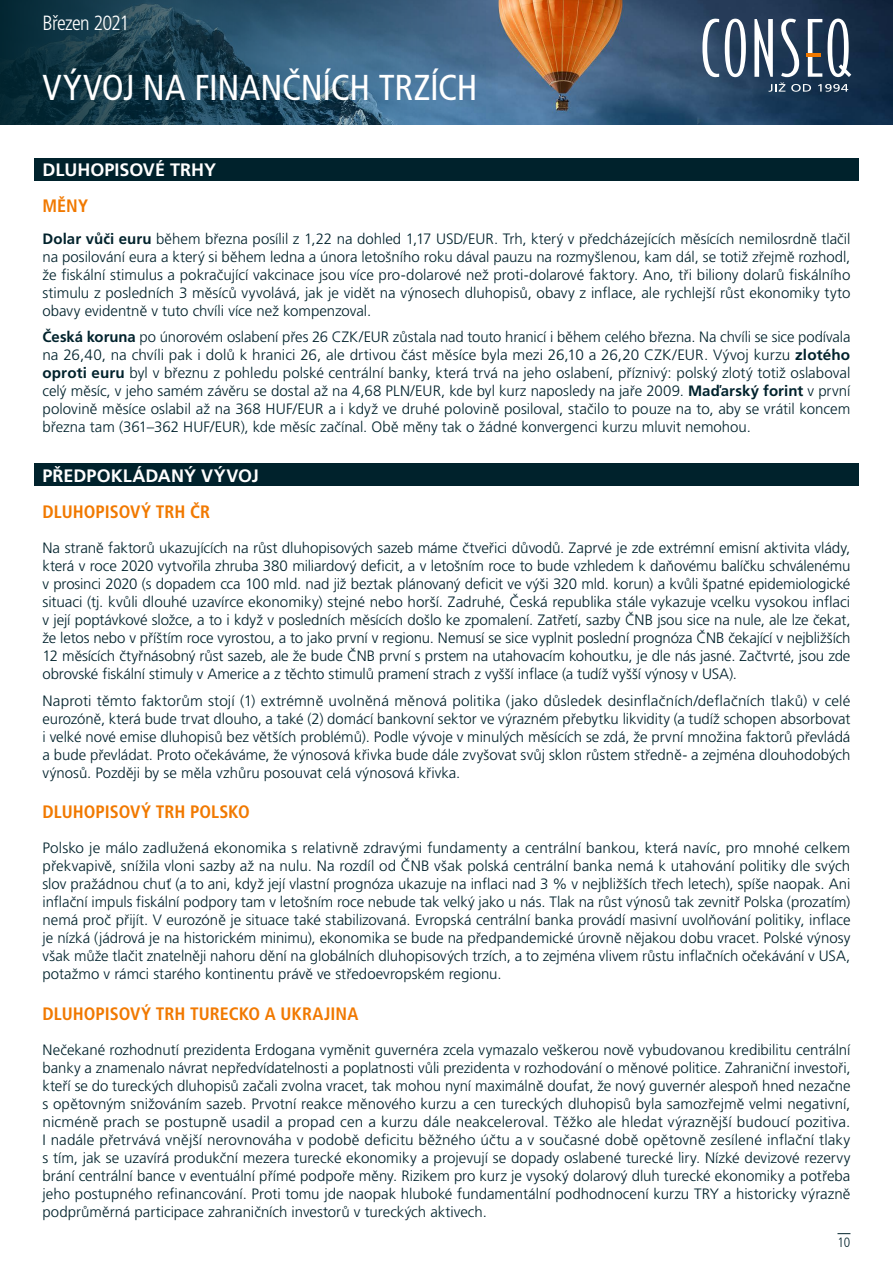
<style>
.page{position:relative;width:893px;height:1263px;background:#fff}
.page>*{position:absolute;margin:0;border:0;box-sizing:border-box;transform-origin:0 0}
.t1{font:condensed 36px "Frutiger LT Pro";letter-spacing:-.01em;color:#fff}
.t2{font:300 condensed 20.55px "Frutiger LT Pro";letter-spacing:-.035em;color:#fff}
.t3{font:700 condensed 18px "Frutiger LT Pro";color:#f17900}
.t4{font:700 18px "Frutiger LT Pro";color:#fff}
.t5{font:300 15px/18px "Frutiger LT Pro";color:#00222c;text-align:justify}
.t6{font:300 condensed 13.5px "Frutiger LT Pro";color:#00222c}
.s1{font-weight:700}
</style>
<div class="page">
<img style="left:496px;top:0;width:397px;height:124px">
<svg style="left:0;top:0;width:496px;height:124px;background:#294f67"></svg>
<svg style="left:702px;top:19px;width:17px;height:58px"></svg>
<svg style="left:725px;top:19px;width:21px;height:58px"></svg>
<svg style="left:754px;top:19px;width:97px;height:73px"></svg>
<svg style="left:837px;top:1233px;width:13px;height:1px"></svg>
<div style="left:34px;top:464px;width:825px;height:22px;background:#00222c"></div>
<div style="left:34px;top:158px;width:825px;height:22px;background:#00222c"></div>
<h2 class="t2" style="left:43px;top:11px;width:88px">Březen 2021</h2>
<h1 class="t1" style="left:43px;top:67px;width:436px">VÝVOJ NA FINANČNÍCH TRZÍCH</h1>
<p class="t4" style="left:43px;top:159px;width:175px">DLUHOPISOVÉ TRHY</p>
<p class="t3" style="left:43px;top:195px;width:47px">MĚNY</p>
<p class="t5" style="left:43px;top:230px;width:809px"><span class="s1">Dolar vůči euru</span> během března posílil z 1,22 na dohled 1,17 USD/EUR. Trh, který v předcházejících měsících nemilosrdně tlačil na posilování eura a který si během ledna a února letošního roku dával pauzu na rozmyšlenou, kam dál, se totiž zřejmě rozhodl, že fiskální stimulus a pokračující vakcinace jsou více pro-dolarové než proti-dolarové faktory. Ano, tři biliony dolarů fiskálního stimulu z posledních 3 měsíců vyvolává, jak je vidět na výnosech dluhopisů, obavy z inflace, ale rychlejší růst ekonomiky tyto obavy evidentně v tuto chvíli více než kompenzoval.</p>
<p class="t5" style="left:43px;top:328px;width:809px"><span class="s1">Česká koruna</span> po únorovém oslabení přes 26 CZK/EUR zůstala nad touto hranicí i během celého března. Na chvíli se sice podívala na 26,40, na chvíli pak i dolů k hranici 26, ale drtivou část měsíce byla mezi 26,10 a 26,20 CZK/EUR. Vývoj kurzu <span class="s1">zlotého oproti euru</span> byl v březnu z pohledu polské centrální banky, která trvá na jeho oslabení, příznivý: polský zlotý totiž oslaboval celý měsíc, v jeho samém závěru se dostal až na 4,68 PLN/EUR, kde byl kurz naposledy na jaře 2009. <span class="s1">Maďarský forint</span> v první polovině měsíce oslabil až na 368 HUF/EUR a i když ve druhé polovině posiloval, stačilo to pouze na to, aby se vrátil koncem března tam (361–362 HUF/EUR), kde měsíc začínal. Obě měny tak o žádné konvergenci kurzu mluvit nemohou.</p>
<p class="t4" style="left:43px;top:464px;width:218px">PŘEDPOKLÁDANÝ VÝVOJ</p>
<p class="t3" style="left:43px;top:501px;width:169px">DLUHOPISOVÝ TRH ČR</p>
<p class="t5" style="left:43px;top:539px;width:810px">Na straně faktorů ukazujících na růst dluhopisových sazeb máme čtveřici důvodů. Zaprvé je zde extrémní emisní aktivita vlády, která v roce 2020 vytvořila zhruba 380 miliardový deficit, a v letošním roce to bude vzhledem k daňovému balíčku schválenému v prosinci 2020 (s dopadem cca 100 mld. nad již beztak plánovaný deficit ve výši 320 mld. korun) a kvůli špatné epidemiologické situaci (tj. kvůli dlouhé uzavírce ekonomiky) stejné nebo horší. Zadruhé, Česká republika stále vykazuje vcelku vysokou inflaci v její poptávkové složce, a to i když v posledních měsících došlo ke zpomalení. Zatřetí, sazby ČNB jsou sice na nule, ale lze čekat, že letos nebo v příštím roce vyrostou, a to jako první v regionu. Nemusí se sice vyplnit poslední prognóza ČNB čekající v nejbližších 12 měsících čtyřnásobný růst sazeb, ale že bude ČNB první s prstem na utahovacím kohoutku, je dle nás jasné. Začtvrté, jsou zde obrovské fiskální stimuly v Americe a z těchto stimulů pramení strach z vyšší inflace (a tudíž vyšší výnosy v USA).</p>
<p class="t5" style="left:43px;top:691px;width:809px">Naproti těmto faktorům stojí (1) extrémně uvolněná měnová politika (jako důsledek desinflačních/deflačních tlaků) v celé eurozóně, která bude trvat dlouho, a také (2) domácí bankovní sektor ve výrazném přebytku likvidity (a tudíž schopen absorbovat i velké nové emise dluhopisů bez větších problémů). Podle vývoje v minulých měsících se zdá, že první množina faktorů převládá a bude převládat. Proto očekáváme, že výnosová křivka bude dále zvyšovat svůj sklon růstem středně- a zejména dlouhodobých výnosů. Později by se měla vzhůru posouvat celá výnosová křivka.</p>
<p class="t3" style="left:43px;top:801px;width:209px">DLUHOPISOVÝ TRH POLSKO</p>
<p class="t5" style="left:43px;top:839px;width:809px">Polsko je málo zadlužená ekonomika s relativně zdravými fundamenty a centrální bankou, která navíc, pro mnohé celkem překvapivě, snížila vloni sazby až na nulu. Na rozdíl od ČNB však polská centrální banka nemá k utahování politiky dle svých slov pražádnou chuť (a to ani, když její vlastní prognóza ukazuje na inflaci nad 3 % v nejbližších třech letech), spíše naopak. Ani inflační impuls fiskální podpory tam v letošním roce nebude tak velký jako u nás. Tlak na růst výnosů tak zevnitř Polska (prozatím) nemá proč přijít. V eurozóně je situace také stabilizovaná. Evropská centrální banka provádí masivní uvolňování politiky, inflace je nízká (jádrová je na historickém minimu), ekonomika se bude na předpandemické úrovně nějakou dobu vracet. Polské výnosy však může tlačit znatelněji nahoru dění na globálních dluhopisových trzích, a to zejména vlivem růstu inflačních očekávání v USA, potažmo v rámci starého kontinentu právě ve středoevropském regionu.</p>
<p class="t3" style="left:43px;top:1003px;width:317px">DLUHOPISOVÝ TRH TURECKO A UKRAJINA</p>
<p class="t5" style="left:43px;top:1041px;width:809px">Nečekané rozhodnutí prezidenta Erdogana vyměnit guvernéra zcela vymazalo veškerou nově vybudovanou kredibilitu centrální banky a znamenalo návrat nepředvídatelnosti a poplatnosti vůli prezidenta v rozhodování o měnové politice. Zahraniční investoři, kteří se do tureckých dluhopisů začali zvolna vracet, tak mohou nyní maximálně doufat, že nový guvernér alespoň hned nezačne s opětovným snižováním sazeb. Prvotní reakce měnového kurzu a cen tureckých dluhopisů byla samozřejmě velmi negativní, nicméně prach se postupně usadil a propad cen a kurzu dále neakceleroval. Těžko ale hledat výraznější budoucí pozitiva.<br>I nadále přetrvává vnější nerovnováha v podobě deficitu běžného účtu a v současné době opětovně zesílené inflační tlaky s tím, jak se uzavírá produkční mezera turecké ekonomiky a projevují se dopady oslabené turecké liry. Nízké devizové rezervy brání centrální bance v eventuální přímé podpoře měny. Rizikem pro kurz je vysoký dolarový dluh turecké ekonomiky a potřeba jeho postupného refinancování. Proti tomu jde naopak hluboké fundamentální podhodnocení kurzu TRY a historicky výrazně podprůměrná participace zahraničních investorů v tureckých aktivech.</p>
<p class="t6" style="left:837px;top:1234px;width:14px">10</p>
</div>
